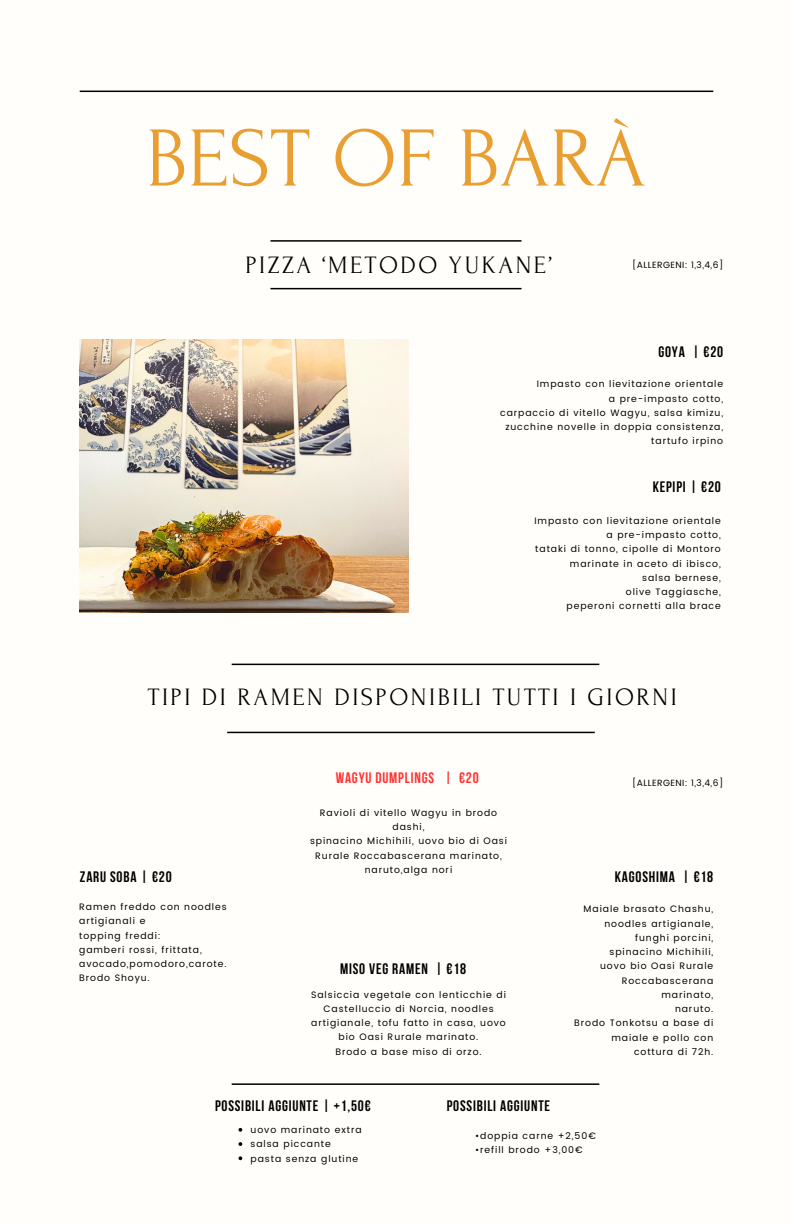
<style>
.page{position:relative;width:792px;height:1224px;background:#fffefa}
.page>*{position:absolute;margin:0;border:0;box-sizing:border-box;transform-origin:0 0}
.t1{font:85px "Forum";color:#e89e31}
.t2{font:25px "Forum";letter-spacing:.1em;color:#000}
.t3{font:700 15.2px "Bebas Neue";letter-spacing:.055em;color:#000}
.t4{font:700 15.2px "Bebas Neue";letter-spacing:.055em;color:#ff3131}
.t5{font:9.3px/14.2px "Poppins";letter-spacing:.1em;color:#000;text-align:right}
.t6{font:9px "Poppins";letter-spacing:.05em;color:#000}
</style>
<div class="page">
<hr style="left:80px;top:91px;width:633px;height:1px;background:#000">
<hr style="left:270px;top:288px;width:252px;height:1px;background:#000">
<hr style="left:270px;top:240px;width:252px;height:2px;background:#000">
<hr style="left:227px;top:732px;width:368px;height:1px;background:#000">
<hr style="left:232px;top:664px;width:367px;height:1px;background:#000">
<hr style="left:232px;top:1083px;width:367px;height:2px;background:#000">
<img style="left:80px;top:339px;width:328px;height:273px">
<svg style="left:239px;top:1128px;width:3px;height:4px"></svg>
<svg style="left:239px;top:1142px;width:3px;height:4px"></svg>
<svg style="left:239px;top:1156px;width:3px;height:4px"></svg>
<h4 class="t1" style="left:146px;top:113px;width:501px">BEST OF BARÀ</h4>
<p class="t2" style="left:246px;top:252px;width:308px">PIZZA ‘METODO YUKANE’</p>
<p class="t6" style="left:632px;top:260px;width:93px">[ALLERGENI: 1,3,4,6]</p>
<p class="t3" style="left:658px;top:345px;width:66px">GOYA | €20</p>
<p class="t5" style="left:537px;top:377px;width:188px">Impasto con lievitazione orientale</p>
<p class="t5" style="left:609px;top:391px;width:116px">a pre-impasto cotto,</p>
<p class="t5" style="left:500px;top:406px;width:225px">carpaccio di vitello Wagyu, salsa kimizu, zucchine novelle in doppia consistenza, tartufo irpino</p>
<p class="t3" style="left:653px;top:480px;width:70px">KEPIPI | €20</p>
<h4 class="t5" style="left:534px;top:513px;width:188px">Impasto con lievitazione orientale</h4>
<p class="t5" style="left:606px;top:528px;width:116px">a pre-impasto cotto,</p>
<p class="t5" style="left:535px;top:542px;width:187px">tataki di tonno, cipolle di Montoro marinate in aceto di ibisco,</p>
<p class="t5" style="left:642px;top:570px;width:80px">salsa bernese,</p>
<h4 class="t5" style="left:626px;top:585px;width:96px">olive Taggiasche,</h4>
<p class="t5" style="left:567px;top:599px;width:156px">peperoni cornetti alla brace</p>
<p class="t2" style="left:148px;top:684px;width:531px">TIPI DI RAMEN DISPONIBILI TUTTI I GIORNI</p>
<p class="t3" style="left:80px;top:870px;width:93px">ZARU SOBA | €20</p>
<p class="t5" style="left:79px;top:900px;width:149px;text-align:left">Ramen freddo con noodles artigianali e</p>
<p class="t5" style="left:79px;top:928px;width:83px">topping freddi:</p>
<p class="t5" style="left:79px;top:943px;width:149px;text-align:left">gamberi rossi, frittata, avocado,pomodoro,carote.<br>Brodo Shoyu.</p>
<h2 class="t4" style="left:336px;top:772px;width:144px">WAGYU DUMPLINGS | €20</h2>
<h5 class="t5" style="left:320px;top:806px;width:179px;text-align:center">Ravioli di vitello Wagyu in brodo dashi,</h5>
<p class="t5" style="left:310px;top:834px;width:199px;text-align:center">spinacino Michihili, uovo bio di Oasi<br>Rurale Roccabascerana marinato, naruto,alga nori</p>
<h4 class="t3" style="left:340px;top:963px;width:128px">MISO VEG RAMEN | €18</h4>
<p class="t5" style="left:311px;top:987px;width:196px;text-align:center">Salsiccia vegetale con lenticchie di Castelluccio di Norcia, noodles artigianale, tofu fatto in casa, uovo bio Oasi Rurale marinato.</p>
<p class="t5" style="left:335px;top:1044px;width:148px">Brodo a base miso di orzo.</p>
<p class="t6" style="left:632px;top:777px;width:93px">[ALLERGENI: 1,3,4,6]</p>
<h4 class="t3" style="left:615px;top:870px;width:100px">KAGOSHIMA | €18</h4>
<p class="t5" style="left:584px;top:902px;width:131px">Maiale brasato Chashu, noodles artigianale,</p>
<p class="t5" style="left:635px;top:931px;width:80px">funghi porcini,</p>
<p class="t5" style="left:610px;top:945px;width:105px">spinacino Michihili,</p>
<h4 class="t5" style="left:600px;top:959px;width:115px">uovo bio Oasi Rurale<br>Roccabascerana marinato,</h4>
<p class="t5" style="left:675px;top:1002px;width:40px">naruto.</p>
<p class="t5" style="left:574px;top:1016px;width:141px">Brodo Tonkotsu a base di maiale e pollo con cottura di 72h.</p>
<h2 class="t3" style="left:215px;top:1099px;width:157px">POSSIBILI AGGIUNTE | +1,50€</h2>
<h4 class="t5" style="left:251px;top:1123px;width:112px">uovo marinato extra</h4>
<h5 class="t5" style="left:251px;top:1137px;width:82px">salsa piccante</h5>
<h3 class="t5" style="left:251px;top:1151px;width:109px">pasta senza glutine</h3>
<p class="t3" style="left:447px;top:1099px;width:105px">POSSIBILI AGGIUNTE</p>
<p class="t5" style="left:475px;top:1129px;width:122px">•doppia carne +2,50€</p>
<p class="t5" style="left:475px;top:1143px;width:109px">•refill brodo +3,00€</p>
</div>
